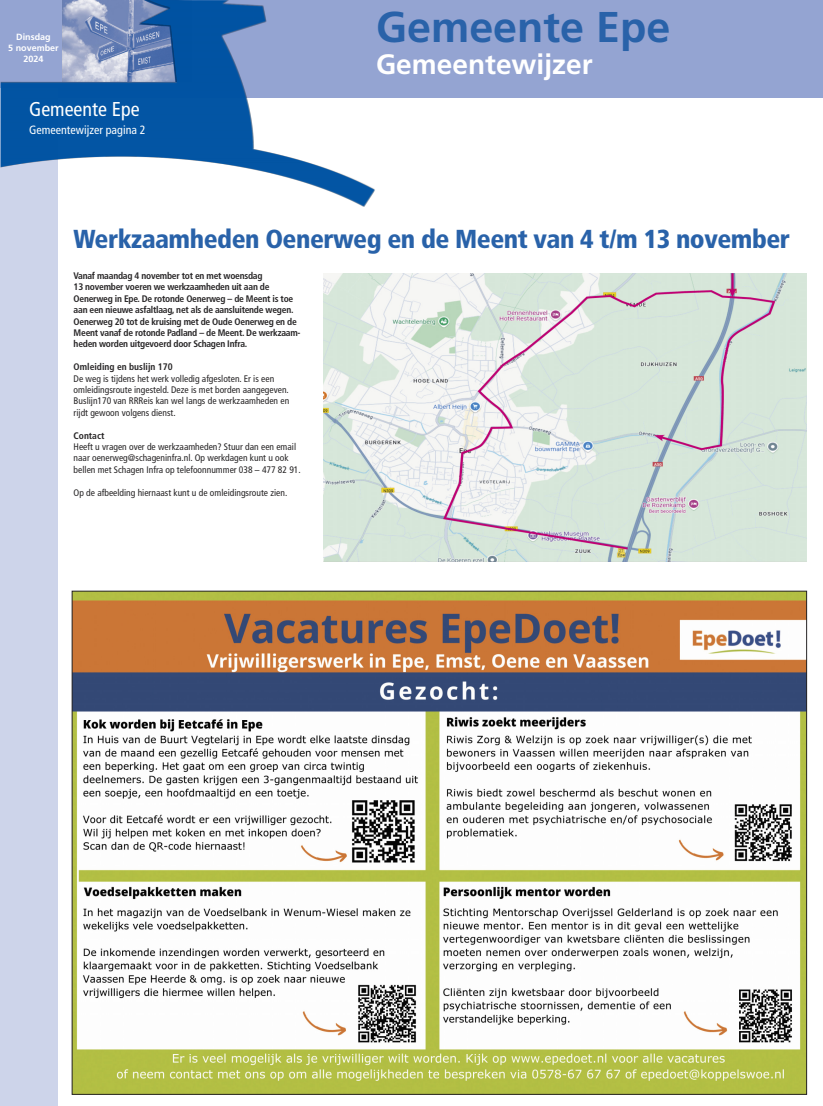
<style>
.page{position:relative;width:823px;height:1106px;background:#fff}
.page>*{position:absolute;margin:0;border:0;box-sizing:border-box;transform-origin:0 0}
.t1{font:700 43px "Frutiger";color:#2962a9}
.t2{font:700 28px "Frutiger";color:#fff}
.t3{font:900 condensed 26px "Frutiger";letter-spacing:-.02em;color:#2962a9}
.t4{font:condensed 20px "Frutiger";color:#fff}
.t5{font:condensed 12px "Frutiger";color:#fff}
.t6{font:condensed 9.5px/11.4px "Frutiger";color:#272526}
.t7{font:700 condensed 9.5px/11.4px "Frutiger";letter-spacing:-.025em;color:#272526}
.t8{font:700 condensed 9.5px "Frutiger";color:#272526}
.t9{font:700 9px/10.8px "Frutiger";color:#fff;text-align:center}
</style>
<div class="page">
<div style="left:1px;top:0;width:821px;height:97px;background:#94a4d2"></div>
<div style="left:1px;top:88px;width:57px;height:1017px;background:#cdd4ea"></div>
<img style="left:1px;top:0;width:402px;height:207px">
<img style="left:74px;top:592px;width:730px;height:500px">
<img style="left:323px;top:274px;width:483px;height:288px">
<p class="t9" style="left:8px;top:33px;width:52px">Dinsdag<br>5 november<br>2024</p>
<h3 class="t4" style="left:29px;top:101px;width:112px">Gemeente Epe</h3>
<p class="t5" style="left:29px;top:125px;width:118px">Gemeentewijzer pagina 2</p>
<h1 class="t1" style="left:376px;top:9px;width:295px">Gemeente Epe</h1>
<h2 class="t2" style="left:376px;top:53px;width:218px">Gemeentewijzer</h2>
<h3 class="t3" style="left:74px;top:229px;width:717px">Werkzaamheden Oenerweg en de Meent van 4 t/m 13 november</h3>
<p class="t7" style="left:74px;top:271px;width:228px">Vanaf maandag 4 november tot en met woensdag<br>13 november voeren we werkzaamheden uit aan de Oenerweg in Epe. De rotonde Oenerweg – de Meent is toe aan een nieuwe asfaltlaag, net als de aansluitende wegen.<br>Oenerweg 20 tot de kruising met de Oude Oenerweg en de Meent vanaf de rotonde Padland – de Meent. De werkzaam&shy;heden worden uitgevoerd door Schagen Infra.</p>
<p class="t8" style="left:74px;top:363px;width:100px">Omleiding en buslijn 170</p>
<p class="t6" style="left:74px;top:373px;width:217px">De weg is tijdens het werk volledig afgesloten. Er is een omleidingsroute ingesteld. Deze is met borden aangegeven.<br>Buslijn170 van RRReis kan wel langs de werkzaamheden en rijdt gewoon volgens dienst.</p>
<p class="t8" style="left:74px;top:431px;width:32px">Contact</p>
<p class="t6" style="left:74px;top:442px;width:228px">Heeft u vragen over de werkzaamheden? Stuur dan een email naar oenerweg@schageninfra.nl. Op werkdagen kunt u ook bellen met Schagen Infra op telefoonnummer 038 – 477 82 91.</p>
<p class="t6" style="left:74px;top:487px;width:215px">Op de afbeelding hiernaast kunt u de omleidingsroute zien.</p>
</div>
